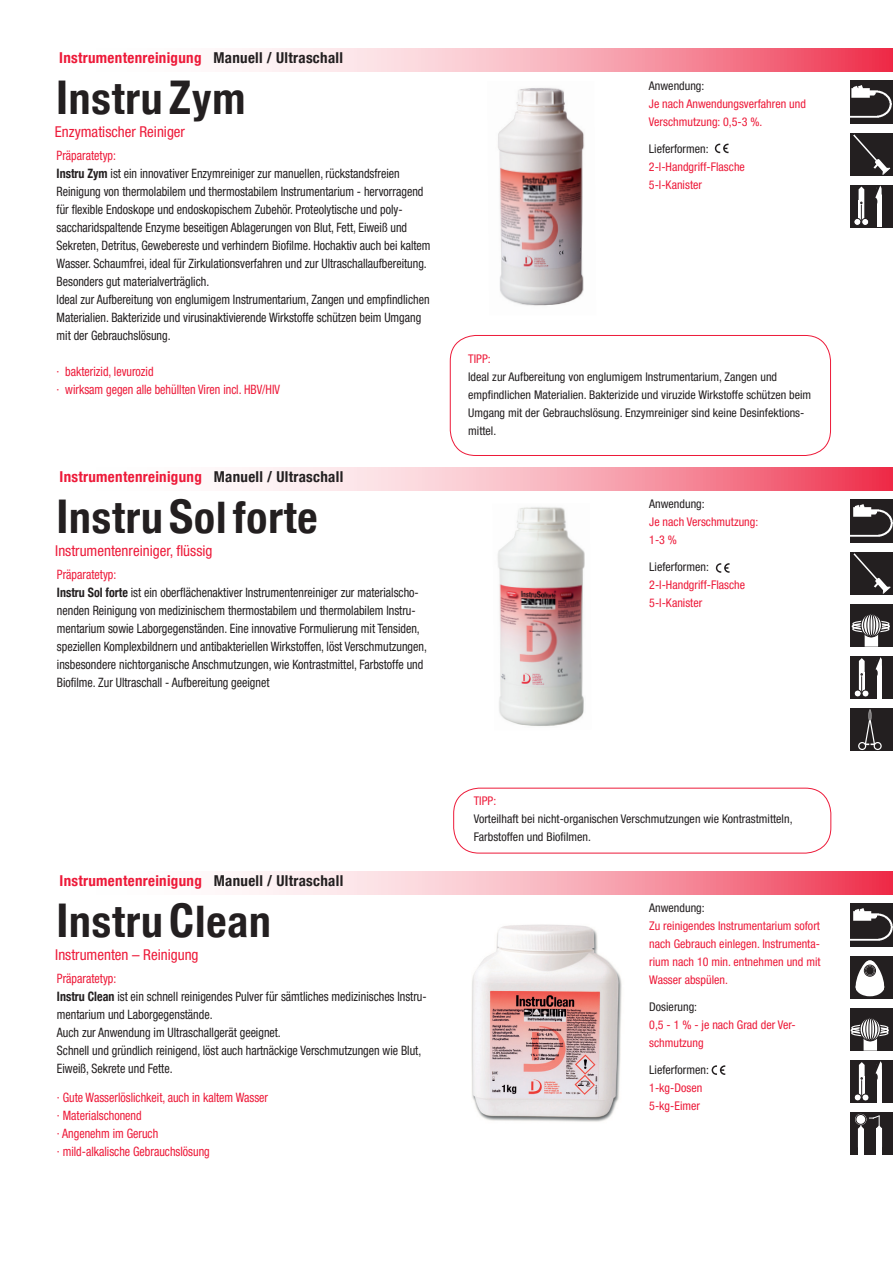
<style>
.page{position:relative;width:893px;height:1263px;background:#fff}
.page>*{position:absolute;margin:0;border:0;box-sizing:border-box;transform-origin:0 0}
.t1{font:700 condensed 43.5px "Helvetica Neue";letter-spacing:.02em;color:#231f20}
.t2{font:700 condensed 15px "Helvetica Neue";letter-spacing:.02em;color:#ed1a39}
.t3{font:condensed 15px "Helvetica Neue";color:#ed1a39}
.t4{font:condensed 12.9px/18px "Helvetica Neue";color:#231f20;scale:.93 1}
.t5{font:condensed 12.9px/18px "Helvetica Neue";color:#ed1a39;scale:.93 1}
.t6{font:condensed 12px/18px "Helvetica Neue";color:#231f20}
.t7{font:condensed 12px/18px "Helvetica Neue";color:#ed1a39}
.s1{color:#231f20}
.s2{font-size:46.5px}
.s3{color:#ed1a39}
.s4{font-weight:700}
</style>
<div class="page">
<img style="left:498px;top:87px;width:87px;height:219px">
<svg style="left:249px;top:49px;width:644px;height:23px;background:#f7a4b1"></svg>
<div style="left:450px;top:335px;width:381px;height:121px;border:1px solid #ed1a39;border-radius:26px"></div>
<div style="left:850px;top:81px;width:43px;height:42px;background:#231f20"></div>
<img style="left:850px;top:85px;width:42px;height:33px">
<div style="left:850px;top:133px;width:43px;height:43px;background:#231f20"></div>
<svg style="left:853px;top:134px;width:38px;height:41px"></svg>
<div style="left:850px;top:185px;width:43px;height:43px;background:#231f20"></div>
<hr style="left:877px;top:189px;width:4px;height:38px;background:#fff">
<div style="left:854px;top:219px;width:7px;height:6px;background:#fff;border-radius:50%"></div>
<div style="left:853px;top:218px;width:8px;height:8px;border:1px solid #231f20;border-radius:50%"></div>
<svg style="left:859px;top:185px;width:23px;height:41px"></svg>
<img style="left:497px;top:507px;width:88px;height:219px">
<svg style="left:249px;top:468px;width:644px;height:23px;background:#f7a4b1"></svg>
<div style="left:453px;top:788px;width:378px;height:65px;border:1px solid #ed1a39;border-radius:26px"></div>
<img style="left:851px;top:500px;width:42px;height:42px">
<div style="left:851px;top:552px;width:42px;height:42px;background:#231f20"></div>
<svg style="left:853px;top:553px;width:38px;height:41px"></svg>
<div style="left:851px;top:604px;width:42px;height:43px;background:#231f20"></div>
<svg style="left:865px;top:634px;width:13px;height:13px"></svg>
<div style="left:852px;top:620px;width:37px;height:7px;border:1px solid #fff;border-radius:50%"></div>
<div style="left:852px;top:625px;width:37px;height:8px;border:1px solid #fff;border-radius:50%"></div>
<div style="left:852px;top:623px;width:38px;height:7px;border:2px solid #fff;border-radius:50%"></div>
<svg style="left:861px;top:614px;width:20px;height:23px"></svg>
<div style="left:861px;top:613px;width:21px;height:24px;border:1px solid #231f20;border-radius:50%"></div>
<svg style="left:864px;top:614px;width:15px;height:22px"></svg>
<div style="left:863px;top:613px;width:16px;height:24px;border:1px solid #231f20;border-radius:50%"></div>
<svg style="left:867px;top:614px;width:8px;height:22px"></svg>
<div style="left:866px;top:613px;width:10px;height:24px;border:1px solid #231f20;border-radius:50%"></div>
<div style="left:870px;top:613px;width:3px;height:24px;border:1px solid #231f20;border-radius:50%"></div>
<div style="left:851px;top:656px;width:42px;height:43px;background:#231f20"></div>
<hr style="left:878px;top:661px;width:4px;height:38px;background:#fff">
<div style="left:854px;top:690px;width:7px;height:7px;background:#fff;border-radius:50%"></div>
<div style="left:854px;top:690px;width:7px;height:7px;border:1px solid #231f20;border-radius:50%"></div>
<svg style="left:859px;top:657px;width:23px;height:40px"></svg>
<div style="left:851px;top:708px;width:42px;height:43px;background:#231f20"></div>
<div style="left:858px;top:742px;width:8px;height:8px;border:1px solid #fff;border-radius:50%"></div>
<div style="left:874px;top:742px;width:8px;height:8px;border:1px solid #fff;border-radius:50%"></div>
<svg style="left:864px;top:709px;width:12px;height:37px"></svg>
<img style="left:471px;top:924px;width:151px;height:198px">
<svg style="left:249px;top:872px;width:644px;height:23px;background:#f7a4b1"></svg>
<img style="left:851px;top:904px;width:42px;height:42px">
<div style="left:851px;top:956px;width:42px;height:42px;background:#231f20"></div>
<svg style="left:855px;top:960px;width:30px;height:32px"></svg>
<div style="left:856px;top:978px;width:28px;height:18px;background:#fff;border-radius:50%"></div>
<div style="left:866px;top:967px;width:8px;height:7px;background:#231f20;border-radius:50%"></div>
<div style="left:865px;top:966px;width:10px;height:9px;border:1px solid #231f20;border-radius:50%"></div>
<div style="left:864px;top:965px;width:12px;height:11px;border:1px solid #231f20;border-radius:50%"></div>
<div style="left:851px;top:1008px;width:42px;height:43px;background:#231f20"></div>
<svg style="left:864px;top:1038px;width:13px;height:13px"></svg>
<div style="left:851px;top:1024px;width:37px;height:7px;border:1px solid #fff;border-radius:50%"></div>
<div style="left:851px;top:1029px;width:37px;height:7px;border:1px solid #fff;border-radius:50%"></div>
<div style="left:851px;top:1027px;width:38px;height:7px;border:2px solid #fff;border-radius:50%"></div>
<svg style="left:860px;top:1018px;width:20px;height:23px"></svg>
<div style="left:860px;top:1017px;width:21px;height:24px;border:1px solid #231f20;border-radius:50%"></div>
<svg style="left:863px;top:1018px;width:15px;height:22px"></svg>
<div style="left:862px;top:1017px;width:16px;height:24px;border:1px solid #231f20;border-radius:50%"></div>
<svg style="left:866px;top:1018px;width:8px;height:22px"></svg>
<div style="left:865px;top:1017px;width:10px;height:24px;border:1px solid #231f20;border-radius:50%"></div>
<div style="left:868px;top:1017px;width:4px;height:24px;border:1px solid #231f20;border-radius:50%"></div>
<div style="left:851px;top:1060px;width:42px;height:43px;background:#231f20"></div>
<hr style="left:878px;top:1065px;width:4px;height:37px;background:#fff">
<div style="left:854px;top:1094px;width:7px;height:7px;background:#fff;border-radius:50%"></div>
<div style="left:854px;top:1093px;width:7px;height:8px;border:1px solid #231f20;border-radius:50%"></div>
<svg style="left:859px;top:1061px;width:23px;height:40px"></svg>
<div style="left:851px;top:1112px;width:42px;height:43px;background:#231f20"></div>
<div style="left:858px;top:1129px;width:6px;height:26px;background:#fff"></div>
<div style="left:876px;top:1128px;width:6px;height:27px;background:#fff"></div>
<svg style="left:858px;top:1115px;width:24px;height:14px"></svg>
<div style="left:856px;top:1115px;width:9px;height:9px;background:#fff;border-radius:50%"></div>
<div style="left:855px;top:1114px;width:11px;height:11px;border:1px solid #231f20;border-radius:50%"></div>
<svg style="left:715px;top:144px;width:13px;height:9px"></svg>
<svg style="left:712px;top:1065px;width:13px;height:10px"></svg>
<svg style="left:716px;top:563px;width:13px;height:10px"></svg>
<p class="t2" style="left:59px;top:49px;width:285px">Instrumentenreinigung <span class="s1">Manuell / Ultraschall</span></p>
<h1 class="t1" style="left:56px;top:72px;width:191px"><span class="s2">I</span>nstru <span class="s2">Z</span>ym</h1>
<p class="t3" style="left:55px;top:123px;width:132px">Enzymatischer Reiniger</p>
<p class="t4" style="left:57px;top:146px;width:404px"><span class="s3">Präparatetyp:<br></span><span class="s4">Instru Zym</span> ist ein innovativer Enzymreiniger zur manuellen, rückstandsfreien Reinigung von thermolabilem und thermostabilem Instrumentarium - hervorragend für flexible Endoskope und endoskopischem Zubehör. Proteolytische und poly&shy;saccharidspaltende Enzyme beseitigen Ablagerungen von Blut, Fett, Eiweiß und Sekreten, Detritus, Gewebereste und verhindern Biofilme. Hochaktiv auch bei kaltem Wasser. Schaumfrei, ideal für Zirkulationsverfahren und zur Ultraschallaufbereitung.<br>Besonders gut materialverträglich.<br>Ideal zur Aufbereitung von englumigem Instrumentarium, Zangen und empfindlichen Materialien. Bakterizide und virusinaktivierende Wirkstoffe schützen beim Umgang mit der Gebrauchslösung.</p>
<p class="t5" style="left:57px;top:362px;width:242px">· bakterizid, levurozid<br>· wirksam gegen alle behüllten Viren incl. HBV/HIV</p>
<p class="t2" style="left:60px;top:468px;width:285px">Instrumentenreinigung <span class="s1">Manuell / Ultraschall</span></p>
<h1 class="t1" style="left:56px;top:491px;width:263px"><span class="s2">I</span>nstru <span class="s2">S</span>olforte</h1>
<p class="t3" style="left:55px;top:542px;width:159px">Instrumentenreiniger, flüssig</p>
<p class="t4" style="left:57px;top:565px;width:399px"><span class="s3">Präparatetyp:<br></span><span class="s4">Instru Sol forte</span> ist ein oberflächenaktiver Instrumentenreiniger zur materialscho&shy;nenden Reinigung von medizinischem thermostabilem und thermolabilem Instru&shy;mentarium sowie Laborgegenständen. Eine innovative Formulierung mit Tensiden, speziellen Komplexbildnern und antibakteriellen Wirkstoffen, löst Verschmutzungen, insbesondere nichtorganische Anschmutzungen, wie Kontrastmittel, Farbstoffe und Biofilme. Zur Ultraschall - Aufbereitung geeignet</p>
<p class="t6" style="left:649px;top:76px;width:57px">Anwendung:</p>
<p class="t7" style="left:649px;top:94px;width:159px">Je nach Anwendungsverfahren und<br>Verschmutzung: 0,5-3 %.</p>
<p class="t6" style="left:649px;top:139px;width:61px">Lieferformen:</p>
<p class="t7" style="left:649px;top:157px;width:97px">2-l-Handgriff-Flasche<br>5-l-Kanister</p>
<p class="t7" style="left:468px;top:349px;width:24px">TIPP:</p>
<p class="t6" style="left:468px;top:367px;width:345px">Ideal zur Aufbereitung von englumigem Instrumentarium, Zangen und empfindlichen Materialien. Bakterizide und viruzide Wirkstoffe schützen beim Umgang mit der Gebrauchslösung. Enzymreiniger sind keine Desinfektions&shy;mittel.</p>
<p class="t6" style="left:649px;top:495px;width:57px">Anwendung:</p>
<p class="t7" style="left:649px;top:513px;width:111px">Je nach Verschmutzung:<br>1-3 %</p>
<p class="t6" style="left:649px;top:558px;width:61px">Lieferformen:</p>
<p class="t7" style="left:649px;top:576px;width:97px">2-l-Handgriff-Flasche<br>5-l-Kanister</p>
<p class="t2" style="left:60px;top:872px;width:285px">Instrumentenreinigung <span class="s1">Manuell / Ultraschall</span></p>
<h1 class="t1" style="left:56px;top:895px;width:216px"><span class="s2">I</span>nstru <span class="s2">C</span>lean</h1>
<p class="t3" style="left:55px;top:945px;width:145px">Instrumenten – Reinigung</p>
<p class="t4" style="left:57px;top:969px;width:399px"><span class="s3">Präparatetyp:<br></span><span class="s4">Instru Clean</span> ist ein schnell reinigendes Pulver für sämtliches medizinisches Instru&shy;mentarium und Laborgegenstände.<br>Auch zur Anwendung im Ultraschallgerät geeignet.<br>Schnell und gründlich reinigend, löst auch hartnäckige Verschmutzungen wie Blut, Eiweiß, Sekrete und Fette.</p>
<p class="t5" style="left:57px;top:1088px;width:229px">· Gute Wasserlöslichkeit, auch in kaltem Wasser · Materialschonend<br>· Angenehm im Geruch<br>· mild-alkalische Gebrauchslösung</p>
<p class="t7" style="left:474px;top:792px;width:24px">TIPP:</p>
<p class="t6" style="left:474px;top:810px;width:320px">Vorteilhaft bei nicht-organischen Verschmutzungen wie Kontrastmitteln,<br>Farbstoffen und Biofilmen.</p>
<p class="t6" style="left:649px;top:899px;width:57px">Anwendung:</p>
<p class="t7" style="left:649px;top:917px;width:173px;text-align:justify">Zu reinigendes Instrumentarium sofort nach Gebrauch einlegen. Instrumenta&shy;rium nach 10 min. entnehmen und mit Wasser abspülen.</p>
<p class="t6" style="left:649px;top:998px;width:49px">Dosierung:</p>
<p class="t7" style="left:649px;top:1016px;width:148px">0,5 - 1 % - je nach Grad der Ver&shy;schmutzung</p>
<p class="t6" style="left:649px;top:1061px;width:61px">Lieferformen:</p>
<p class="t7" style="left:649px;top:1079px;width:55px">1-kg-Dosen<br>5-kg-Eimer</p>
</div>
